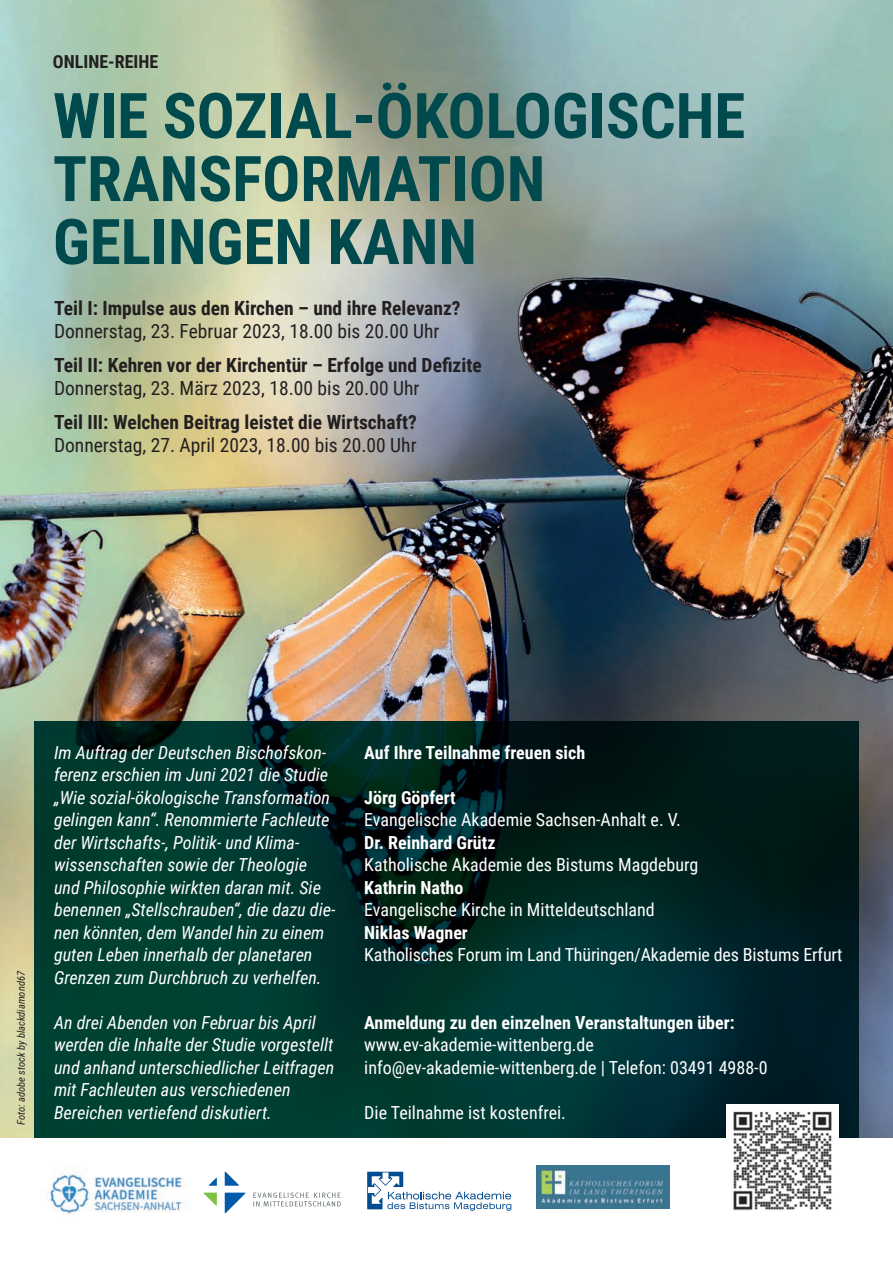
<style>
.page{position:relative;width:893px;height:1263px;background:#fff}
.page>*{position:absolute;margin:0;border:0;box-sizing:border-box;transform-origin:0 0}
.t1{font:700 63px/63px "Roboto Condensed";color:#004a4d}
.t2{font:700 19.5px "Roboto Condensed";color:#231f20}
.t3{font:19.5px "Roboto Condensed";color:#231f20}
.t4{font:italic 18px/22.5px "Roboto Condensed";color:#fff}
.t5{font:18px/22.5px "Roboto Condensed";color:#fff}
.t6{font:700 18px "Roboto Condensed";color:#fff}
.t7{font:700 18px "Roboto Condensed";color:#231f20}
.t8{font:italic 10.5px "Roboto Condensed";color:#231f20}
</style>
<div class="page">
<img style="left:0;top:0;width:893px;height:1137px">
<svg style="left:34px;top:721px;width:825px;height:416px;background:#002d28"></svg>
<img style="left:726px;top:1104px;width:113px;height:107px">
<svg style="left:367px;top:1172px;width:144px;height:39px"></svg>
<svg style="left:203px;top:1171px;width:43px;height:42px"></svg>
<svg style="left:253px;top:1192px;width:88px;height:14px"></svg>
<img style="left:49px;top:1172px;width:135px;height:43px">
<img style="left:536px;top:1165px;width:133px;height:44px">
<p class="t7" style="left:53px;top:48px;width:107px">ONLINE-REIHE</p>
<h1 class="t1" style="left:53px;top:82px;width:694px">WIE SOZIAL-ÖKOLOGISCHE<br>TRANSFORMATION<br>GELINGEN KANN</h1>
<p class="t2" style="left:54px;top:295px;width:408px">Teil I: Impulse aus den Kirchen – und ihre Relevanz?</p>
<p class="t3" style="left:54px;top:317px;width:387px">Donnerstag, 23. Februar 2023, 18.00 bis 20.00 Uhr</p>
<p class="t2" style="left:54px;top:352px;width:429px">Teil II: Kehren vor der Kirchentür – Erfolge und Defizite</p>
<p class="t3" style="left:54px;top:374px;width:367px">Donnerstag, 23. März 2023, 18.00 bis 20.00 Uhr</p>
<p class="t2" style="left:54px;top:409px;width:364px">Teil III: Welchen Beitrag leistet die Wirtschaft?</p>
<p class="t3" style="left:54px;top:431px;width:364px">Donnerstag, 27. April 2023, 18.00 bis 20.00 Uhr</p>
<p class="t8" style="left:14px;top:1125px;width:156px;rotate:-90deg">Foto: adobe stock by blackdiamond67</p>
<p class="t4" style="left:54px;top:740px;width:283px">Im Auftrag der Deutschen Bischofskon&shy;ferenz erschien im Juni 2021 die Studie „Wie sozial-ökologische Transformation gelingen kann“. Renommierte Fachleute der Wirtschafts-, Politik- und Klima&shy;wissenschaften sowie der Theologie und Philosophie wirkten daran mit. Sie benennen „Stellschrauben“, die dazu die&shy;nen könnten, dem Wandel hin zu einem guten Leben innerhalb der planetaren Grenzen zum Durchbruch zu verhelfen.</p>
<p class="t4" style="left:54px;top:1010px;width:282px">An drei Abenden von Februar bis April werden die Inhalte der Studie vorgestellt und anhand unterschiedlicher Leitfragen mit Fachleuten aus verschiedenen Bereichen vertiefend diskutiert.</p>
<p class="t6" style="left:364px;top:740px;width:222px">Auf Ihre Teilnahme freuen sich</p>
<p class="t6" style="left:364px;top:785px;width:93px">Jörg Göpfert</p>
<p class="t5" style="left:364px;top:808px;width:318px">Evangelische Akademie Sachsen-Anhalt e. V.</p>
<p class="t6" style="left:364px;top:830px;width:133px">Dr. Reinhard Grütz</p>
<p class="t5" style="left:364px;top:853px;width:336px">Katholische Akademie des Bistums Magdeburg</p>
<p class="t6" style="left:364px;top:875px;width:101px">Kathrin Natho</p>
<p class="t5" style="left:364px;top:898px;width:292px">Evangelische Kirche in Mitteldeutschland</p>
<p class="t6" style="left:364px;top:920px;width:105px">Niklas Wagner</p>
<p class="t5" style="left:364px;top:943px;width:480px">Katholisches Forum im Land Thüringen/Akademie des Bistums Erfurt</p>
<p class="t6" style="left:364px;top:1010px;width:372px">Anmeldung zu den einzelnen Veranstaltungen über:</p>
<p class="t5" style="left:364px;top:1033px;width:405px">www.ev-akademie-wittenberg.de info@ev-akademie-wittenberg.de | Telefon: 03491 4988-0</p>
<p class="t5" style="left:364px;top:1100px;width:203px">Die Teilnahme ist kostenfrei.</p>
</div>
